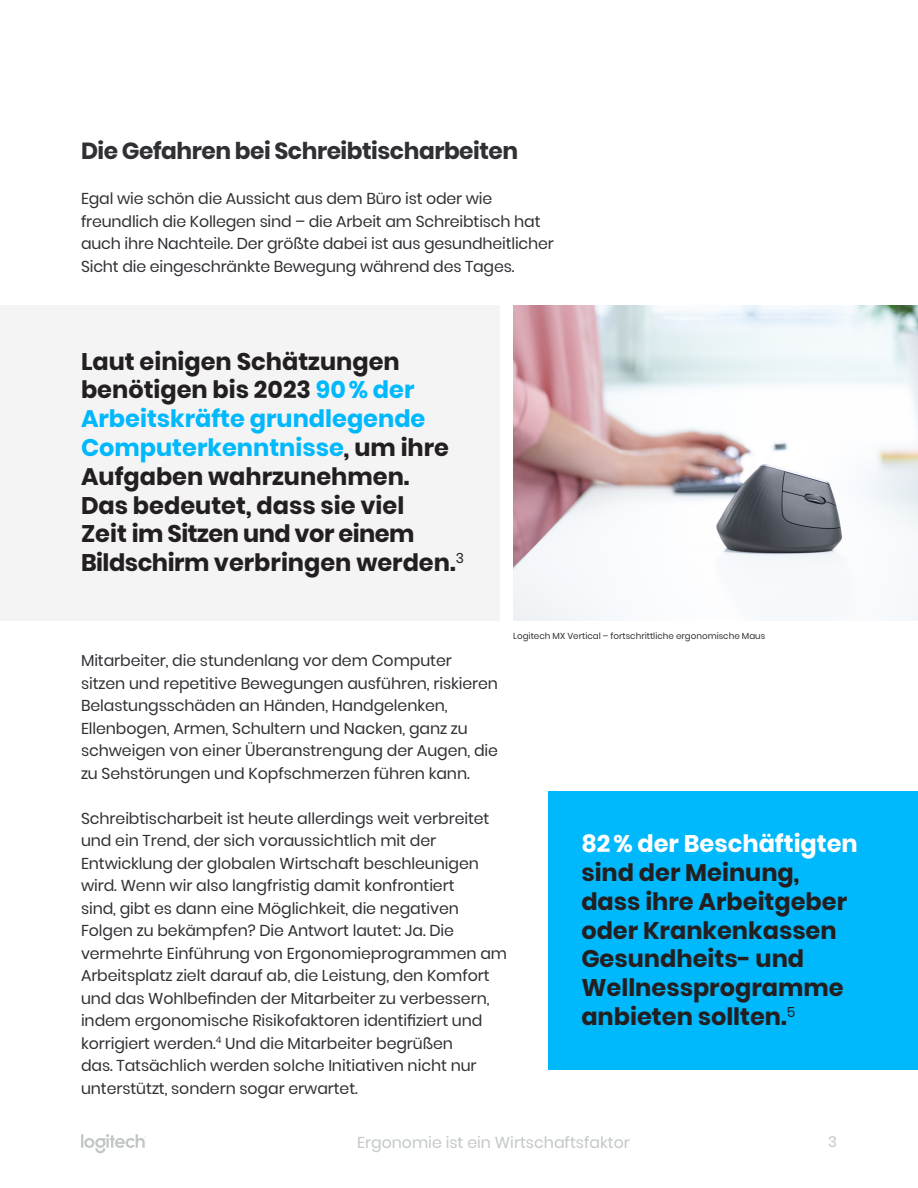
<style>
.page{position:relative;width:918px;height:1188px;background:#fff}
.page>*{position:absolute;margin:0;border:0;box-sizing:border-box;transform-origin:0 0}
.t1{font:700 24px/28.8px "Poppins";color:#231f20}
.t2{font:700 23.25px "Poppins";letter-spacing:-.02em;color:#2e3033}
.t3{font:15.75px/22.5px "Poppins";letter-spacing:-.005em;color:#2e3033}
.t4{font:15.75px "Poppins";color:#c2c7c7}
.t5{font:15px "Poppins";color:#c2c7c7}
.t6{font:8.7px "Poppins";color:#2e3033}
.s1{color:#00b8fc}
.s2{color:#fff}
</style>
<div class="page">
<svg style="left:81px;top:1134px;width:65px;height:19px"></svg>
<div style="left:548px;top:792px;width:370px;height:278px;background:#00b8fc"></div>
<div style="left:0;top:305px;width:500px;height:315px;background:#f4f4f4"></div>
<img style="left:513px;top:305px;width:405px;height:316px">
<p class="t2" style="left:81px;top:138px;width:439px">Die Gefahren bei Schreibtischarbeiten</p>
<p class="t3" style="left:81px;top:188px;width:474px">Egal wie schön die Aussicht aus dem Büro ist oder wie freundlich die Kollegen sind – die Arbeit am Schreibtisch hat auch ihre Nachteile. Der größte dabei ist aus gesundheitlicher Sicht die eingeschränkte Bewegung während des Tages.</p>
<p class="t1" style="left:81px;top:347px;width:384px">Laut einigen Schätzungen benötigen bis 2023 <span class="s1">90% der<br>Arbeitskräfte grundlegende<br>Computerkenntnisse</span>, um ihre<br>Aufgaben wahrzunehmen.<br>Das bedeutet, dass sie viel<br>Zeit im Sitzen und vor einem<br>Bildschirm verbringen werden.<sup>3</sup></p>
<p class="t6" style="left:513px;top:630px;width:254px">Logitech MX Vertical – fortschrittliche ergonomische Maus</p>
<p class="t3" style="left:81px;top:650px;width:419px">Mitarbeiter, die stundenlang vor dem Computer sitzen und repetitive Bewegungen ausführen, riskieren Belastungsschäden an Händen, Handgelenken, Ellenbogen, Armen, Schultern und Nacken, ganz zu schweigen von einer Überanstrengung der Augen, die zu Sehstörungen und Kopfschmerzen führen kann.</p>
<p class="t3" style="left:81px;top:807px;width:428px">Schreibtischarbeit ist heute allerdings weit verbreitet und ein Trend, der sich voraussichtlich mit der Entwicklung der globalen Wirtschaft beschleunigen wird. Wenn wir also langfristig damit konfrontiert<br>sind, gibt es dann eine Möglichkeit, die negativen Folgen zu bekämpfen? Die Antwort lautet: Ja. Die vermehrte Einführung von Ergonomieprogrammen am Arbeitsplatz zielt darauf ab, die Leistung, den Komfort und das Wohlbefinden der Mitarbeiter zu verbessern, indem ergonomische Risikofaktoren identifiziert und korrigiert werden.<sup>4</sup> Und die Mitarbeiter begrüßen<br>das. Tatsächlich werden solche Initiativen nicht nur unterstützt, sondern sogar erwartet.</p>
<p class="t1" style="left:581px;top:829px;width:278px"><span class="s2">82% der Beschäftigten </span>sind der Meinung, dass ihre Arbeitgeber oder Krankenkassen<br>Gesundheits- und<br>Wellnessprogramme anbieten sollten.<sup>5</sup></p>
<p class="t4" style="left:357px;top:1134px;width:274px">Ergonomie ist ein Wirtschaftsfaktor</p>
<p class="t5" style="left:828px;top:1134px;width:10px">3</p>
</div>
